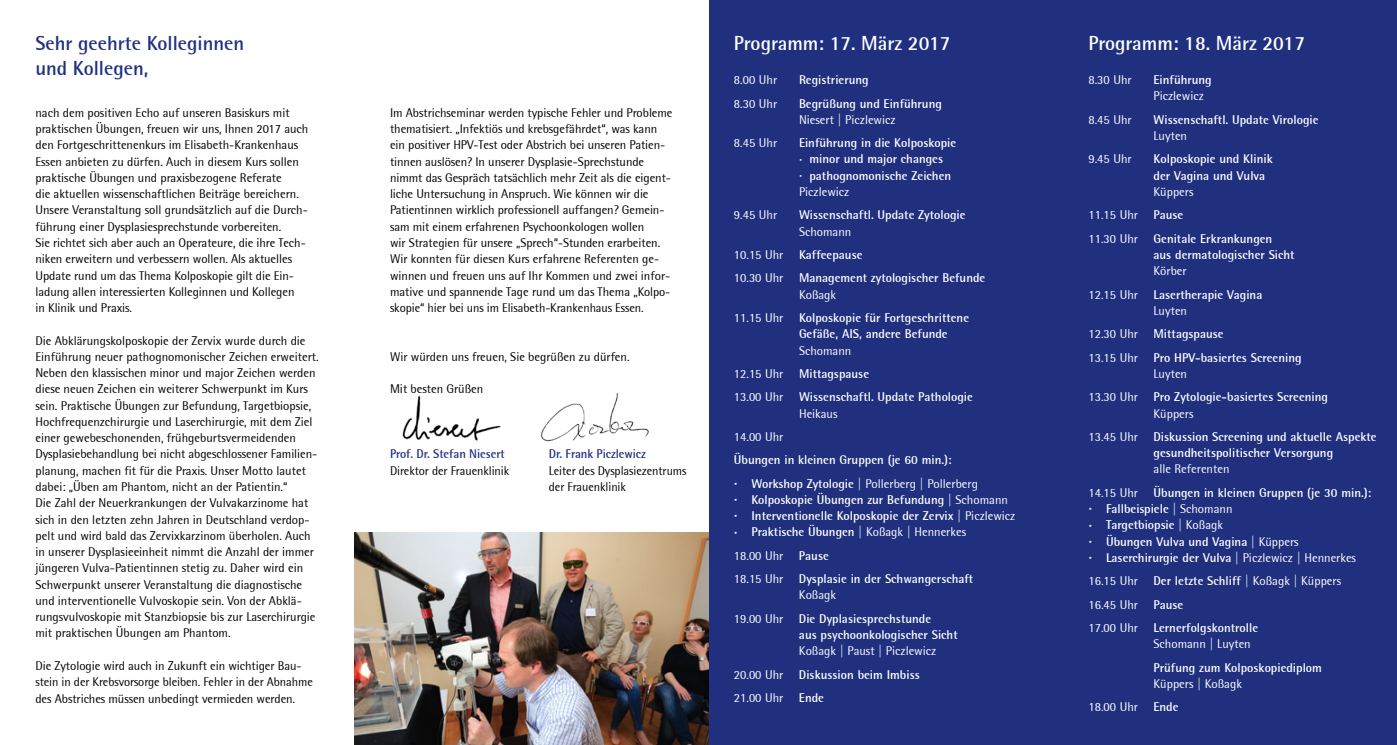
<style>
.page{position:relative;width:1397px;height:745px;background:#fff}
.page>*{position:absolute;margin:0;border:0;box-sizing:border-box;transform-origin:0 0}
.t1{font:700 20px "Rotis Semi Sans";color:#fff}
.t2{font:700 20px/25px "Rotis Semi Sans";color:#20307f}
.t3{font:12.5px/16.2px "Rotis Semi Sans";color:#000}
.t4{font:700 12.5px/23.4px "Rotis Semi Sans";color:#fff}
.t5{font:12.5px/23.4px "Rotis Semi Sans";color:#fff}
.t6{font:700 12.5px "Rotis Semi Sans";letter-spacing:-.005em;color:#20307f}
.s1{font-weight:400;font-size:16.25px}
.s2{font-weight:400}
.s3{font-size:16.25px}
.s4{font-weight:700}
</style>
<div class="page">
<img style="left:354px;top:532px;width:355px;height:212px">
<div style="left:709px;top:0;width:687px;height:744px;background:#20307f"></div>
<img style="left:402px;top:395px;width:99px;height:46px">
<img style="left:541px;top:393px;width:108px;height:49px">
<h1 class="t2" style="left:35px;top:30px;width:210px">Sehr geehrte Kolleginnen und Kollegen,</h1>
<h1 class="t1" style="left:733px;top:30px;width:218px">Programm: 17. März 2017</h1>
<h1 class="t1" style="left:1088px;top:30px;width:218px">Programm: 18. März 2017</h1>
<p class="t5" style="left:733px;top:68px;width:45px">8.00 Uhr</p>
<p class="t4" style="left:798px;top:68px;width:71px">Registrierung</p>
<p class="t5" style="left:733px;top:91px;width:45px">8.30 Uhr</p>
<p class="t4" style="left:798px;top:91px;width:144px">Begrüßung und Einführung</p>
<p class="t5" style="left:798px;top:108px;width:98px">Niesert | Piczlewicz</p>
<p class="t5" style="left:733px;top:131px;width:45px">8.45 Uhr</p>
<p class="t4" style="left:798px;top:134px;width:159px;line-height:16.2px">Einführung in die Kolposkopie <span class="s1">·</span> minor und major changes<br><span class="s1">·</span> pathognomonische Zeichen<br><span class="s2">Piczlewicz</span></p>
<p class="t5" style="left:733px;top:203px;width:45px">9.45 Uhr</p>
<p class="t4" style="left:798px;top:203px;width:168px">Wissenschaftl. Update Zytologie</p>
<p class="t4" style="left:733px;top:219px;width:253px;text-indent:65px"><span class="s2">Schomann<br>10.15 Uhr</span> Kaffeepause<br><span class="s2">10.30 Uhr</span> Management zytologischer Befunde</p>
<p class="t4" style="left:733px;top:282px;width:237px;text-indent:65px"><span class="s2">Koßagk<br>11.15 Uhr</span> Kolposkopie für Fortgeschrittene</p>
<p class="t4" style="left:798px;top:322px;width:150px">Gefäße, AIS, andere Befunde</p>
<p class="t4" style="left:733px;top:338px;width:240px;text-indent:65px"><span class="s2">Schomann<br>12.15 Uhr</span> Mittagspause<br><span class="s2">13.00 Uhr</span> Wissenschaftl. Update Pathologie</p>
<p class="t5" style="left:798px;top:401px;width:40px">Heikaus</p>
<p class="t5" style="left:733px;top:424px;width:51px">14.00 Uhr</p>
<p class="t4" style="left:733px;top:448px;width:245px">Übungen in kleinen Gruppen (je 60 min.):<br><span class="s3">·</span> Workshop Zytologie <span class="s2">| Pollerberg | Pollerberg</span></p>
<p class="t4" style="left:733px;top:491px;width:283px;line-height:16.2px"><span class="s3">·</span> Kolposkopie Übungen zur Befundung <span class="s2">| Schomann<br></span><span class="s3">·</span> Interventionelle Kolposkopie der Zervix <span class="s2">| Piczlewicz </span><span class="s3">·</span> Praktische Übungen <span class="s2">| Koßagk | Hennerkes</span></p>
<p class="t4" style="left:733px;top:543px;width:241px"><span class="s2">18.00 Uhr</span> Pause<br><span class="s2">18.15 Uhr</span> Dysplasie in der Schwangerschaft</p>
<p class="t4" style="left:733px;top:583px;width:199px;text-indent:65px"><span class="s2">Koßagk<br>19.00 Uhr</span> Die Dyplasiesprechstunde</p>
<p class="t4" style="left:798px;top:622px;width:160px">aus psychoonkologischer Sicht</p>
<p class="t5" style="left:733px;top:639px;width:204px;text-indent:65px">Koßagk | Paust | Piczlewicz<br>20.00 Uhr <span class="s4">Diskussion beim Imbiss<br></span>21.00 Uhr <span class="s4">Ende</span></p>
<p class="t5" style="left:1088px;top:68px;width:45px">8.30 Uhr</p>
<p class="t4" style="left:1153px;top:68px;width:60px">Einführung</p>
<p class="t5" style="left:1153px;top:84px;width:52px">Piczlewicz</p>
<p class="t5" style="left:1088px;top:108px;width:45px">8.45 Uhr</p>
<p class="t4" style="left:1153px;top:108px;width:166px">Wissenschaftl. Update Virologie</p>
<p class="t5" style="left:1153px;top:124px;width:35px">Luyten</p>
<p class="t5" style="left:1088px;top:147px;width:45px">9.45 Uhr</p>
<p class="t4" style="left:1153px;top:151px;width:121px;line-height:16.2px">Kolposkopie und Klinik der Vagina und Vulva</p>
<p class="t4" style="left:1088px;top:180px;width:185px;text-indent:65px"><span class="s2">Küppers<br>11.15 Uhr</span> Pause<br><span class="s2">11.30 Uhr</span> Genitale Erkrankungen</p>
<p class="t4" style="left:1153px;top:243px;width:143px">aus dermatologischer Sicht</p>
<p class="t4" style="left:1088px;top:259px;width:175px;text-indent:65px"><span class="s2">Körber<br>12.15 Uhr</span> Lasertherapie Vagina</p>
<p class="t4" style="left:1088px;top:298px;width:214px;text-indent:65px"><span class="s2">Luyten<br>12.30 Uhr</span> Mittagspause<br><span class="s2">13.15 Uhr</span> Pro HPV-basiertes Screening</p>
<p class="t4" style="left:1088px;top:361px;width:241px;text-indent:65px"><span class="s2">Luyten<br>13.30 Uhr</span> Pro Zytologie-basiertes Screening</p>
<p class="t4" style="left:1088px;top:401px;width:289px;text-indent:65px"><span class="s2">Küppers<br>13.45 Uhr</span> Diskussion Screening und aktuelle Aspekte</p>
<p class="t4" style="left:1153px;top:440px;width:181px">gesundheitspolitischer Versorgung</p>
<p class="t4" style="left:1088px;top:457px;width:284px;text-indent:65px"><span class="s2">alle Referenten<br>14.15 Uhr</span> Übungen in kleinen Gruppen (je 30 min.):</p>
<p class="t4" style="left:1088px;top:500px;width:269px;line-height:16.2px"><span class="s3">·</span> Fallbeispiele <span class="s2">| Schomann<br></span><span class="s3">·</span> Targetbiopsie <span class="s2">| Koßagk<br></span><span class="s3">·</span> Übungen Vulva und Vagina <span class="s2">| Küppers<br></span><span class="s3">·</span> Laserchirurgie der Vulva <span class="s2">| Piczlewicz | Hennerkes</span></p>
<p class="t4" style="left:1088px;top:568px;width:254px"><span class="s2">16.15 Uhr</span> Der letzte Schliff <span class="s2">| Koßagk | Küppers<br>16.45 Uhr</span> Pause<br><span class="s2">17.00 Uhr</span> Lernerfolgskontrolle</p>
<p class="t5" style="left:1153px;top:631px;width:99px">Schomann | Luyten</p>
<p class="t4" style="left:1153px;top:655px;width:170px">Prüfung zum Kolposkopiediplom</p>
<p class="t5" style="left:1088px;top:671px;width:155px;text-indent:65px">Küppers | Koßagk<br>18.00 Uhr <span class="s4">Ende</span></p>
<p class="t3" style="left:35px;top:104px;width:274px">nach dem positiven Echo auf unseren Basiskurs mit praktischen Übungen, freuen wir uns, Ihnen 2017 auch den Fortgeschrittenenkurs im Elisabeth-Krankenhaus Essen anbieten zu dürfen. Auch in diesem Kurs sollen praktische Übungen und praxisbezogene Referate<br>die aktuellen wissenschaftlichen Beiträge bereichern.<br>Unsere Veranstaltung soll grundsätzlich auf die Durch&shy;führung einer Dysplasiesprechstunde vorbereiten.<br>Sie richtet sich aber auch an Operateure, die ihre Tech&shy;niken erweitern und verbessern wollen. Als aktuelles Update rund um das Thema Kolposkopie gilt die Ein&shy;ladung allen interessierten Kolleginnen und Kollegen<br>in Klinik und Praxis.</p>
<p class="t3" style="left:35px;top:332px;width:285px">Die Abklärungskolposkopie der Zervix wurde durch die Einführung neuer pathognomonischer Zeichen erweitert.<br>Neben den klassischen minor und major Zeichen werden diese neuen Zeichen ein weiterer Schwerpunkt im Kurs sein. Praktische Übungen zur Befundung, Targetbiopsie, Hochfrequenzchirurgie und Laserchirurgie, mit dem Ziel einer gewebeschonenden, frühgeburtsvermeidenden Dysplasiebehandlung bei nicht abgeschlossener Familien&shy;planung, machen fit für die Praxis. Unser Motto lautet dabei: „Üben am Phantom, nicht an der Patientin.“<br>Die Zahl der Neuerkrankungen der Vulvakarzinome hat sich in den letzten zehn Jahren in Deutschland verdop&shy;pelt und wird bald das Zervixkarzinom überholen. Auch in unserer Dysplasieeinheit nimmt die Anzahl der immer jüngeren Vulva-Patientinnen stetig zu. Daher wird ein Schwerpunkt unserer Veranstaltung die diagnostische und interventionelle Vulvoskopie sein. Von der Abklä&shy;rungsvulvoskopie mit Stanzbiopsie bis zur Laserchirurgie mit praktischen Übungen am Phantom.</p>
<p class="t3" style="left:35px;top:657px;width:279px">Die Zytologie wird auch in Zukunft ein wichtiger Bau&shy;stein in der Krebsvorsorge bleiben. Fehler in der Abnahme des Abstriches müssen unbedingt vermieden werden.</p>
<p class="t3" style="left:390px;top:104px;width:284px">Im Abstrichseminar werden typische Fehler und Probleme thematisiert. „Infektiös und krebsgefährdet“, was kann ein positiver HPV-Test oder Abstrich bei unseren Patien&shy;tinnen auslösen? In unserer Dysplasie-Sprechstunde nimmt das Gespräch tatsächlich mehr Zeit als die eigent&shy;liche Untersuchung in Anspruch. Wie können wir die Patientinnen wirklich professionell auffangen? Gemein&shy;sam mit einem erfahrenen Psychoonkologen wollen<br>wir Strategien für unsere „Sprech“-Stunden erarbeiten.<br>Wir konnten für diesen Kurs erfahrene Referenten ge&shy;winnen und freuen uns auf Ihr Kommen und zwei infor&shy;mative und spannende Tage rund um das Thema „Kolpo&shy;skopie“ hier bei uns im Elisabeth-Krankenhaus Essen.</p>
<p class="t3" style="left:390px;top:348px;width:241px">Wir würden uns freuen, Sie begrüßen zu dürfen.</p>
<p class="t3" style="left:390px;top:380px;width:95px">Mit besten Grüßen</p>
<p class="t6" style="left:390px;top:446px;width:116px">Prof. Dr. Stefan Niesert</p>
<p class="t6" style="left:549px;top:446px;width:98px">Dr. Frank Piczlewicz</p>
<p class="t3" style="left:390px;top:462px;width:121px">Direktor der Frauenklinik</p>
<p class="t3" style="left:548px;top:462px;width:139px">Leiter des Dysplasiezentrums der Frauenklinik</p>
</div>
